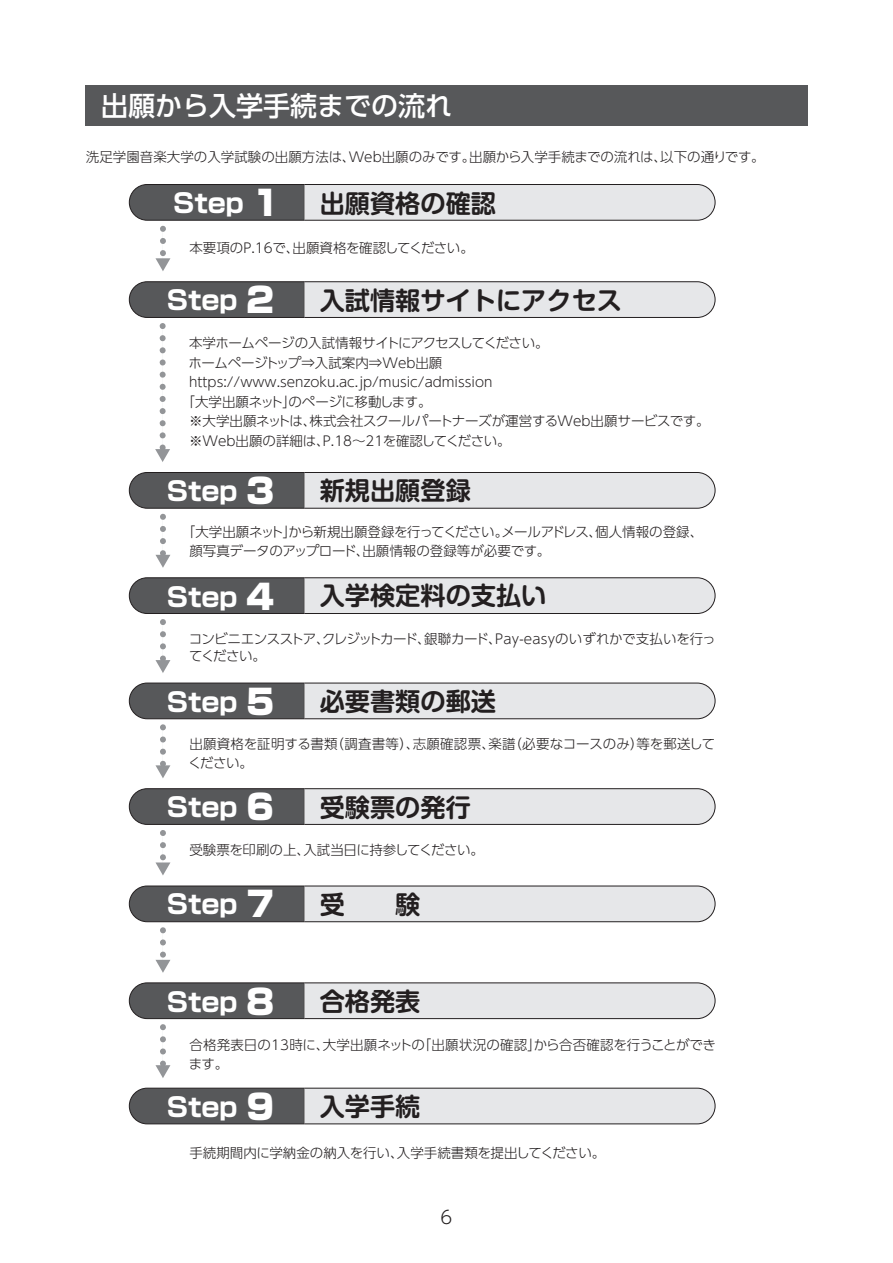
<style>
.page{position:relative;width:893px;height:1263px;background:#fff}
.page>*{position:absolute;margin:0;border:0;box-sizing:border-box;transform-origin:0 0}
.t1{font:500 27px "UD Shin Go Pr 6";color:#fff}
.t2{font:700 26.4px "Shin Go Pr 6";color:#fff}
.t3{font:700 25.2px "Shin M Go Pro De";color:#231f20}
.t4{font:300 18px "UD Shin Go Pro";color:#231f20}
.t5{font:300 13.5px/19.5px "UD Shin Go Pr 6";color:#231f20}
.t6{font:300 13.5px/17.5px "UD Shin Go Pr 6";letter-spacing:-.03em;color:#231f20}
.t7{font:300 13.5px/19.5px "UD Shin Go Pr 6";letter-spacing:-.02em;color:#231f20}
.t8{font:300 13.5px "UD Shin Go Pr 6";letter-spacing:-.035em;color:#231f20}
.s1{font-family:"Shin Go Pr 6";font-size:26.4px;color:#fff}
.s2{font-family:"Shin Go Pr 6";font-weight:900;font-size:34.65px;color:#fff}
.s3{font-weight:900;font-size:34.65px}
</style>
<div class="page">
<svg style="left:155px;top:229px;width:15px;height:42px"></svg>
<svg style="left:129px;top:184px;width:587px;height:37px;background:#b4b5b7"></svg>
<svg style="left:155px;top:326px;width:15px;height:136px"></svg>
<svg style="left:129px;top:281px;width:587px;height:37px;background:#b4b5b6"></svg>
<svg style="left:155px;top:517px;width:15px;height:51px"></svg>
<svg style="left:129px;top:472px;width:587px;height:37px;background:#b4b5b7"></svg>
<svg style="left:155px;top:727px;width:15px;height:51px"></svg>
<svg style="left:129px;top:682px;width:587px;height:37px;background:#b6b6b8"></svg>
<svg style="left:155px;top:833px;width:15px;height:42px"></svg>
<svg style="left:129px;top:788px;width:587px;height:37px;background:#b4b5b6"></svg>
<svg style="left:155px;top:930px;width:15px;height:43px"></svg>
<svg style="left:129px;top:885px;width:587px;height:37px;background:#b6b6b8"></svg>
<svg style="left:155px;top:1027px;width:15px;height:51px"></svg>
<svg style="left:129px;top:982px;width:587px;height:37px;background:#b5b5b7"></svg>
<svg style="left:129px;top:1087px;width:587px;height:37px;background:#b6b7b9"></svg>
<div style="left:85px;top:85px;width:723px;height:40px;background:#57585a"></div>
<svg style="left:155px;top:622px;width:15px;height:51px"></svg>
<svg style="left:129px;top:577px;width:587px;height:37px;background:#b4b5b7"></svg>
<p class="t1" style="left:101px;top:83px;width:353px">出願から入学手続までの流れ</p>
<p class="t5" style="left:86px;top:147px;width:680px">洗足学園音楽大学の入学試験の出願方法は、Web出願のみです。出願から入学手続までの流れは、以下の通りです。</p>
<p class="t3" style="left:173px;top:182px;width:324px"><span class="s1">Step</span> <span class="s2">1</span> 出願資格の確認</p>
<p class="t5" style="left:189px;top:237px;width:286px">本要項のP.16で、出願資格を確認してください。</p>
<p class="t2" style="left:167px;top:279px;width:109px">Step <span class="s3">2</span></p>
<p class="t3" style="left:320px;top:280px;width:304px">入試情報サイトにアクセス</p>
<p class="t8" style="left:189px;top:332px;width:361px">本学ホームページの入試情報サイトにアクセスしてください。</p>
<p class="t5" style="left:189px;top:353px;width:255px">ホームページトップ⇒入試案内⇒Web出願</p>
<p class="t5" style="left:189px;top:372px;width:305px">https://www.senzoku.ac.jp/music/admission</p>
<p class="t8" style="left:182px;top:391px;width:251px">「大学出願ネット」のページに移動します。</p>
<p class="t5" style="left:189px;top:411px;width:522px">※大学出願ネットは、株式会社スクールパートナーズが運営するWeb出願サービスです。</p>
<p class="t5" style="left:189px;top:431px;width:323px">※Web出願の詳細は、P.18～21を確認してください。</p>
<p class="t2" style="left:167px;top:470px;width:109px">Step <span class="s3">3</span></p>
<p class="t3" style="left:320px;top:470px;width:153px">新規出願登録</p>
<p class="t7" style="left:189px;top:521px;width:515px;text-indent:-7px">「大学出願ネット」から新規出願登録を行ってください。メールアドレス、個人情報の登録、顔写真データのアップロード、出願情報の登録等が必要です。</p>
<p class="t2" style="left:167px;top:576px;width:109px">Step <span class="s3">4</span></p>
<p class="t3" style="left:320px;top:575px;width:228px">入学検定料の支払い</p>
<p class="t6" style="left:189px;top:629px;width:528px">コンビニエンスストア、クレジットカード、銀聯カード、Pay-easyのいずれかで支払いを行ってください。</p>
<p class="t2" style="left:167px;top:681px;width:109px">Step <span class="s3">5</span></p>
<p class="t3" style="left:320px;top:681px;width:178px">必要書類の郵送</p>
<p class="t5" style="left:188px;top:733px;width:529px">出願資格を証明する書類（調査書等）、志願確認票、楽譜（必要なコースのみ）等を郵送してください。</p>
<p class="t2" style="left:167px;top:786px;width:109px">Step <span class="s3">6</span></p>
<p class="t3" style="left:320px;top:786px;width:153px">受験票の発行</p>
<p class="t6" style="left:189px;top:840px;width:296px">受験票を印刷の上、入試当日に持参してください。</p>
<p class="t2" style="left:167px;top:883px;width:109px">Step <span class="s3">7</span></p>
<p class="t3" style="left:320px;top:884px;width:102px">受　　験</p>
<p class="t2" style="left:167px;top:981px;width:109px">Step <span class="s3">8</span></p>
<p class="t3" style="left:320px;top:981px;width:102px">合格発表</p>
<p class="t5" style="left:189px;top:1034px;width:529px">合格発表日の13時に、大学出願ネットの「出願状況の確認」から合否確認を行うことができます。</p>
<p class="t2" style="left:167px;top:1086px;width:109px">Step <span class="s3">9</span></p>
<p class="t3" style="left:320px;top:1086px;width:102px">入学手続</p>
<p class="t5" style="left:189px;top:1142px;width:417px">手続期間内に学納金の納入を行い、入学手続書類を提出してください。</p>
<h3 class="t4" style="left:441px;top:1202px;width:13px">6</h3>
</div>
